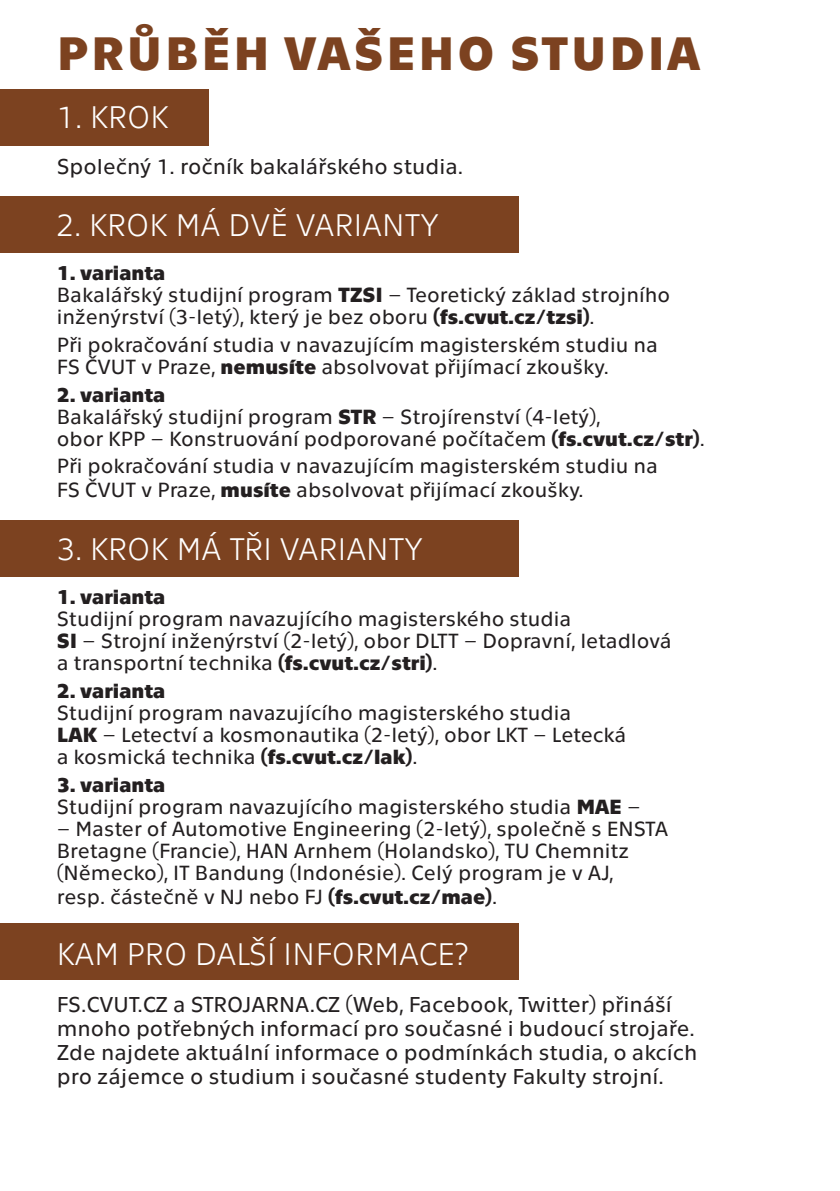
<style>
.page{position:relative;width:840px;height:1191px;background:#fff}
.page>*{position:absolute;margin:0;border:0;box-sizing:border-box;transform-origin:0 0}
.t1{font:700 48px "Technika";letter-spacing:.06em;color:#7c4220}
.t2{font:300 32px "Technika";color:#fff}
.t3{font:22px/24px "Technika";color:#231f20}
.t4{font:21px/22px "Technika";color:#231f20}
.t5{font:700 21px "Technika";color:#231f20}
.s1{font-weight:700}
</style>
<div class="page">
<div style="left:0;top:923px;width:518px;height:57px;background:#7c4220"></div>
<div style="left:0;top:520px;width:518px;height:57px;background:#7c4220"></div>
<div style="left:0;top:196px;width:518px;height:56px;background:#7c4220"></div>
<div style="left:0;top:89px;width:208px;height:56px;background:#7c4220"></div>
<p class="t1" style="left:57px;top:19px;width:645px">PRŮBĚH VAŠEHO STUDIA</p>
<p class="t2" style="left:57px;top:95px;width:114px">1. KROK</p>
<p class="t3" style="left:57px;top:153px;width:407px">Společný 1. ročník bakalářského studia.</p>
<p class="t2" style="left:57px;top:203px;width:383px">2. KROK MÁ DVĚ VARIANTY</p>
<p class="t5" style="left:57px;top:258px;width:110px">1. varianta</p>
<p class="t4" style="left:57px;top:283px;width:614px">Bakalářský studijní program <span class="s1">TZSI</span> – Teoretický základ strojního inženýrství (3-letý), který je bez oboru <span class="s1">(fs.cvut.cz/tzsi)</span>.</p>
<p class="t4" style="left:57px;top:332px;width:602px">Při pokračování studia v navazujícím magisterském studiu na<br>FS ČVUT v Praze, <span class="s1">nemusíte</span> absolvovat přijímací zkoušky.</p>
<p class="t5" style="left:57px;top:379px;width:110px">2. varianta</p>
<p class="t4" style="left:57px;top:404px;width:649px">Bakalářský studijní program <span class="s1">STR</span> – Strojírenství (4-letý),<br>obor KPP – Konstruování podporované počítačem <span class="s1">(fs.cvut.cz/str)</span>.</p>
<p class="t4" style="left:57px;top:453px;width:602px;line-height:24px">Při pokračování studia v navazujícím magisterském studiu na<br>FS ČVUT v Praze, <span class="s1">musíte</span> absolvovat přijímací zkoušky.</p>
<p class="t2" style="left:57px;top:527px;width:367px">3. KROK MÁ TŘI VARIANTY</p>
<p class="t5" style="left:57px;top:582px;width:110px">1. varianta</p>
<p class="t4" style="left:57px;top:606px;width:616px">Studijní program navazujícího magisterského studia<br><span class="s1">SI</span> – Strojní inženýrství (2-letý), obor DLTT – Dopravní, letadlová a transportní technika <span class="s1">(fs.cvut.cz/stri)</span>.</p>
<p class="t5" style="left:57px;top:676px;width:110px">2. varianta</p>
<p class="t4" style="left:57px;top:700px;width:571px">Studijní program navazujícího magisterského studia<br><span class="s1">LAK</span> – Letectví a kosmonautika (2-letý), obor LKT – Letecká a kosmická technika <span class="s1">(fs.cvut.cz/lak)</span>.</p>
<p class="t5" style="left:57px;top:769px;width:110px">3. varianta</p>
<p class="t4" style="left:57px;top:794px;width:585px">Studijní program navazujícího magisterského studia <span class="s1">MAE</span> –</p>
<p class="t4" style="left:57px;top:816px;width:612px">– Master of Automotive Engineering (2-letý), společně s ENSTA<br>Bretagne (Francie), HAN Arnhem (Holandsko), TU Chemnitz (Německo), IT Bandung (Indonésie). Celý program je v AJ,</p>
<p class="t4" style="left:57px;top:884px;width:441px">resp. částečně v NJ nebo FJ <span class="s1">(fs.cvut.cz/mae)</span>.</p>
<p class="t2" style="left:57px;top:932px;width:413px">KAM PRO DALŠÍ INFORMACE?</p>
<p class="t3" style="left:57px;top:990px;width:641px">FS.CVUT.CZ a STROJARNA.CZ (Web, Facebook, Twitter) přináší mnoho potřebných informací pro současné i budoucí strojaře.<br>Zde najdete aktuální informace o podmínkách studia, o akcích pro zájemce o studium i současné studenty Fakulty strojní.</p>
</div>
